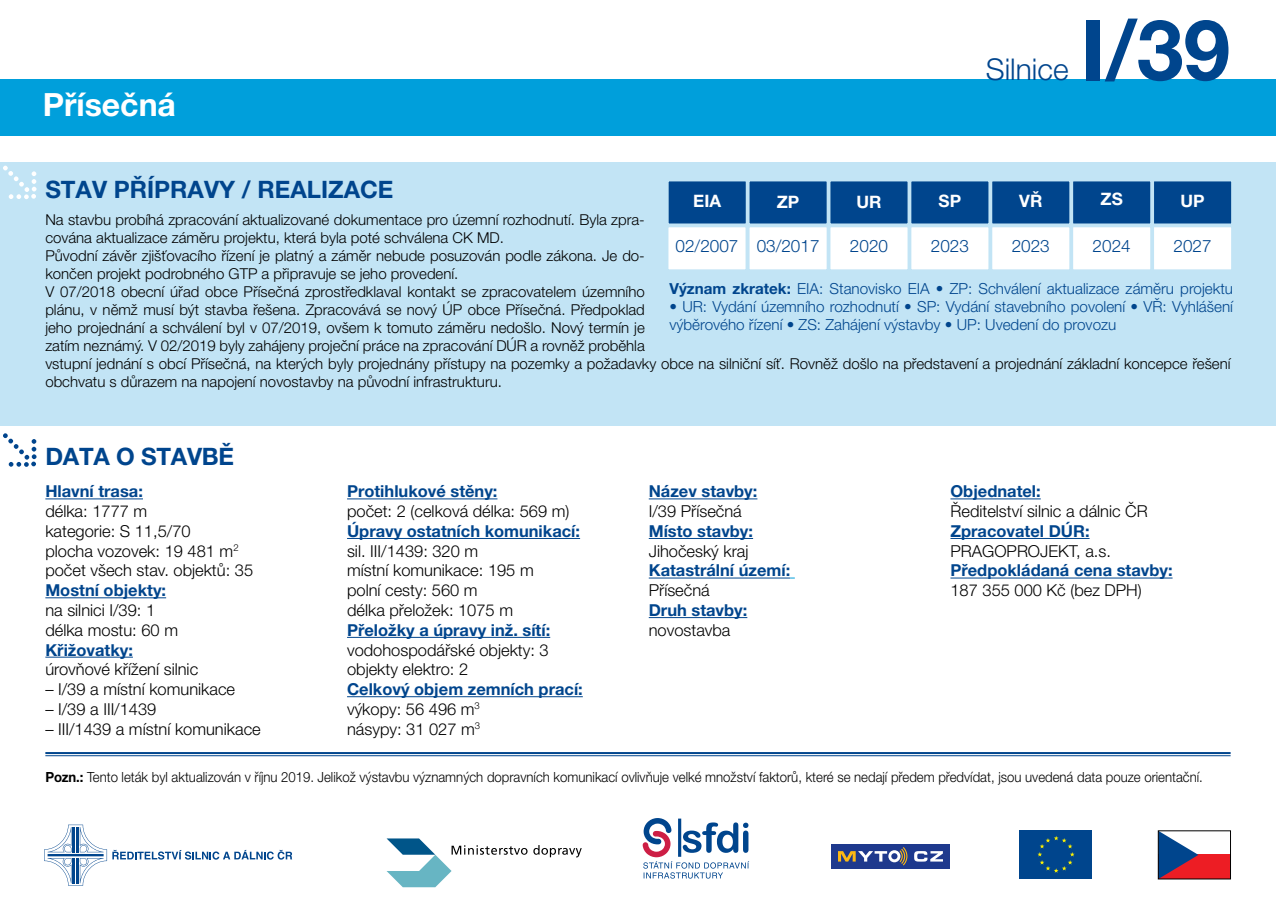
<style>
.page{position:relative;width:1276px;height:908px;background:#fff}
.page>*{position:absolute;margin:0;border:0;box-sizing:border-box;transform-origin:0 0}
.t1{font:700 84px "Helvetica Neue LT Pro";color:#00458d}
.t2{font:700 32px "Helvetica Neue LT Pro";color:#fff}
.t3{font:300 30px "Helvetica Neue LT Pro";color:#00458d}
.t4{font:700 24px "Helvetica Neue LT Pro";color:#00458d}
.t5{font:300 17.2px "Helvetica Neue LT Pro";color:#00458d}
.t6{font:700 17.2px "Helvetica Neue LT Pro";color:#fff}
.t7{font:300 16.4px/19.8px "Helvetica Neue LT Pro";color:#000}
.t8{font:700 16.4px "Helvetica Neue LT Pro";color:#00458d}
.t9{font:300 15.2px/18.2px "Helvetica Neue LT Pro";color:#00458d}
.t10{font:300 15px/18px "Helvetica Neue LT Pro";color:#000}
.t11{font:300 14px "Helvetica Neue LT Pro";color:#000;scale:.94 1}
.s1{font-weight:700}
.s2{font-weight:700;color:#00458d}
</style>
<div class="page">
<div style="left:0;top:162px;width:1276px;height:263px;background:#c2e4f5"></div>
<div style="left:1019px;top:830px;width:72px;height:48px;background:#00458d"></div>
<svg style="left:1037px;top:836px;width:37px;height:36px"></svg>
<div style="left:1158px;top:854px;width:72px;height:24px;background:#ed1d24"></div>
<svg style="left:1160px;top:832px;width:38px;height:44px"></svg>
<svg style="left:44px;top:824px;width:248px;height:61px"></svg>
<svg style="left:642px;top:818px;width:107px;height:60px"></svg>
<hr style="left:45px;top:751px;width:1185px;height:2px;background:#00458d">
<hr style="left:45px;top:755px;width:1185px;height:1px;background:#00458d">
<hr style="left:45px;top:498px;width:98px;height:1px;background:#00458d">
<hr style="left:45px;top:597px;width:121px;height:1px;background:#00458d">
<hr style="left:45px;top:656px;width:88px;height:1px;background:#00458d">
<hr style="left:347px;top:498px;width:150px;height:1px;background:#00458d">
<hr style="left:347px;top:538px;width:233px;height:1px;background:#00458d">
<hr style="left:347px;top:636px;width:203px;height:1px;background:#00458d">
<hr style="left:347px;top:696px;width:236px;height:1px;background:#00458d">
<hr style="left:649px;top:498px;width:108px;height:1px;background:#00458d">
<hr style="left:649px;top:538px;width:104px;height:1px;background:#00458d">
<hr style="left:649px;top:577px;width:141px;height:1px;background:#00458d">
<hr style="left:649px;top:617px;width:98px;height:1px;background:#00458d">
<hr style="left:950px;top:498px;width:90px;height:1px;background:#00458d">
<hr style="left:950px;top:538px;width:139px;height:1px;background:#00458d">
<hr style="left:950px;top:577px;width:222px;height:1px;background:#00458d">
<div style="left:0;top:79px;width:1276px;height:57px;background:#009fdb"></div>
<svg style="left:3px;top:165px;width:34px;height:34px"></svg>
<div style="left:1153px;top:180px;width:79px;height:44px;background:#00458d"></div>
<div style="left:1152px;top:179px;width:81px;height:46px;border:2px solid #c2e4f5"></div>
<div style="left:991px;top:180px;width:79px;height:44px;background:#00458d"></div>
<div style="left:990px;top:179px;width:81px;height:46px;border:2px solid #c2e4f5"></div>
<div style="left:829px;top:180px;width:79px;height:44px;background:#00458d"></div>
<div style="left:828px;top:179px;width:81px;height:46px;border:2px solid #c2e4f5"></div>
<div style="left:1072px;top:180px;width:79px;height:44px;background:#00458d"></div>
<div style="left:1071px;top:179px;width:81px;height:46px;border:2px solid #c2e4f5"></div>
<div style="left:910px;top:180px;width:79px;height:44px;background:#00458d"></div>
<div style="left:909px;top:179px;width:81px;height:46px;border:2px solid #c2e4f5"></div>
<div style="left:748px;top:180px;width:79px;height:44px;background:#00458d"></div>
<div style="left:747px;top:179px;width:81px;height:46px;border:2px solid #c2e4f5"></div>
<div style="left:668px;top:180px;width:78px;height:44px;background:#00458d"></div>
<div style="left:667px;top:179px;width:80px;height:46px;border:2px solid #c2e4f5"></div>
<div style="left:1153px;top:226px;width:79px;height:44px;background:#fff"></div>
<div style="left:1152px;top:225px;width:81px;height:46px;border:2px solid #c2e4f5"></div>
<div style="left:991px;top:226px;width:79px;height:44px;background:#fff"></div>
<div style="left:990px;top:225px;width:81px;height:46px;border:2px solid #c2e4f5"></div>
<div style="left:829px;top:226px;width:79px;height:44px;background:#fff"></div>
<div style="left:828px;top:225px;width:81px;height:46px;border:2px solid #c2e4f5"></div>
<div style="left:1072px;top:226px;width:79px;height:44px;background:#fff"></div>
<div style="left:1071px;top:225px;width:81px;height:46px;border:2px solid #c2e4f5"></div>
<div style="left:910px;top:226px;width:79px;height:44px;background:#fff"></div>
<div style="left:909px;top:225px;width:81px;height:46px;border:2px solid #c2e4f5"></div>
<div style="left:748px;top:226px;width:79px;height:44px;background:#fff"></div>
<div style="left:747px;top:225px;width:81px;height:46px;border:2px solid #c2e4f5"></div>
<div style="left:667px;top:226px;width:79px;height:44px;background:#fff"></div>
<div style="left:666px;top:225px;width:81px;height:46px;border:2px solid #c2e4f5"></div>
<svg style="left:3px;top:433px;width:34px;height:33px"></svg>
<svg style="left:386px;top:838px;width:141px;height:48px"></svg>
<svg style="left:533px;top:845px;width:49px;height:12px"></svg>
<div style="left:831px;top:843px;width:119px;height:24px;background:#1e398d"></div>
<svg style="left:838px;top:847px;width:69px;height:18px"></svg>
<svg style="left:914px;top:851px;width:29px;height:10px"></svg>
<h2 class="t2" style="left:43px;top:85px;width:135px">Přísečná</h2>
<h3 class="t3" style="left:985px;top:51px;width:84px">Silnice</h3>
<h1 class="t1" style="left:1081px;top:-2px;width:151px">I/39</h1>
<h3 class="t4" style="left:45px;top:175px;width:350px">STAV PŘÍPRAVY / REALIZACE</h3>
<p class="t6" style="left:693px;top:190px;width:29px">EIA</p>
<p class="t6" style="left:777px;top:191px;width:24px">ZP</p>
<p class="t6" style="left:856px;top:191px;width:27px">UR</p>
<p class="t6" style="left:938px;top:190px;width:24px">SP</p>
<p class="t6" style="left:1019px;top:190px;width:25px">VŘ</p>
<p class="t6" style="left:1100px;top:188px;width:24px">ZS</p>
<p class="t6" style="left:1180px;top:190px;width:26px">UP</p>
<p class="t5" style="left:675px;top:235px;width:145px">02/2007 03/2017</p>
<p class="t5" style="left:850px;top:235px;width:40px">2020</p>
<p class="t5" style="left:931px;top:235px;width:40px">2023</p>
<p class="t5" style="left:1011px;top:235px;width:40px">2023</p>
<p class="t5" style="left:1092px;top:235px;width:40px">2024</p>
<p class="t5" style="left:1173px;top:235px;width:40px">2027</p>
<p class="t10" style="left:45px;top:210px;width:1186px">Na stavbu probíhá zpracování aktualizované dokumentace pro územní rozhodnutí. Byla zpra-<br>cována aktualizace záměru projektu, která byla poté schválena CK MD.<br>Původní závěr zjišťovacího řízení je platný a záměr nebude posuzován podle zákona. Je do-<br>končen projekt podrobného GTP a připravuje se jeho provedení.<br>V 07/2018 obecní úřad obce Přísečná zprostředklaval kontakt se zpracovatelem územního<br>plánu, v němž musí být stavba řešena. Zpracovává se nový ÚP obce Přísečná. Předpoklad<br>jeho projednání a schválení byl v 07/2019, ovšem k tomuto záměru nedošlo. Nový termín je<br>zatím neznámý. V 02/2019 byly zahájeny proječní práce na zpracování DÚR a rovněž proběhla<br>vstupní jednání s obcí Přísečná, na kterých byly projednány přístupy na pozemky a požadavky obce na silniční síť. Rovněž došlo na představení a projednání základní koncepce řešení obchvatu s důrazem na napojení novostavby na původní infrastrukturu.</p>
<p class="t9" style="left:669px;top:279px;width:565px"><span class="s1">Význam zkratek:</span> EIA: Stanovisko EIA • ZP: Schválení aktualizace záměru projektu</p>
<p class="t9" style="left:669px;top:297px;width:565px">• UR: Vydání územního rozhodnutí • SP: Vydání stavebního povolení • VŘ: Vyhlášení výběrového řízení • ZS: Zahájení výstavby • UP: Uvedení do provozu</p>
<h3 class="t4" style="left:45px;top:442px;width:190px">DATA O STAVBĚ</h3>
<p class="t8" style="left:45px;top:481px;width:99px">Hlavní trasa:</p>
<p class="t7" style="left:45px;top:500px;width:209px">délka: 1777 m<br>kategorie: S 11,5/70<br>plocha vozovek: 19 481 m<sup>2 </sup>počet všech stav. objektů: 35</p>
<p class="t8" style="left:45px;top:580px;width:122px">Mostní objekty:</p>
<p class="t7" style="left:45px;top:599px;width:134px">na silnici I/39: 1 délka mostu: 60 m</p>
<p class="t8" style="left:45px;top:639px;width:89px">Křižovatky:</p>
<p class="t7" style="left:45px;top:659px;width:154px">úrovňové křížení silnic</p>
<p class="t7" style="left:45px;top:678px;width:191px">– I/39 a místní komunikace</p>
<p class="t7" style="left:45px;top:698px;width:113px">– I/39 a III/1439</p>
<p class="t7" style="left:45px;top:718px;width:217px">– III/1439 a místní komunikace</p>
<p class="t8" style="left:347px;top:481px;width:152px">Protihlukové stěny:</p>
<p class="t7" style="left:347px;top:500px;width:224px">počet: 2 (celková délka: 569 m)</p>
<p class="t8" style="left:347px;top:520px;width:234px">Úpravy ostatních komunikací:</p>
<p class="t7" style="left:347px;top:540px;width:188px">sil. III/1439: 320 m<br>místní komunikace: 195 m polní cesty: 560 m<br>délka přeložek: 1075 m</p>
<p class="t8" style="left:347px;top:619px;width:205px">Přeložky a úpravy inž. sítí:</p>
<p class="t7" style="left:347px;top:639px;width:203px">vodohospodářské objekty: 3 objekty elektro: 2</p>
<p class="t7" style="left:347px;top:678px;width:237px"><span class="s2">Celkový objem zemních prací: </span>výkopy: 56 496 m<sup>3<br></sup>násypy: 31 027 m<sup>3</sup></p>
<p class="t8" style="left:649px;top:481px;width:110px">Název stavby:</p>
<p class="t7" style="left:649px;top:500px;width:95px">I/39 Přísečná</p>
<p class="t8" style="left:649px;top:520px;width:106px">Místo stavby:</p>
<p class="t7" style="left:649px;top:540px;width:101px">Jihočeský kraj</p>
<p class="t8" style="left:649px;top:560px;width:143px">Katastrální území:</p>
<p class="t7" style="left:649px;top:579px;width:63px">Přísečná</p>
<p class="t8" style="left:649px;top:599px;width:100px">Druh stavby:</p>
<p class="t7" style="left:649px;top:619px;width:83px">novostavba</p>
<p class="t8" style="left:950px;top:481px;width:92px">Objednatel:</p>
<p class="t7" style="left:950px;top:500px;width:199px">Ředitelství silnic a dálnic ČR</p>
<p class="t8" style="left:950px;top:520px;width:141px">Zpracovatel DÚR:</p>
<p class="t7" style="left:950px;top:540px;width:162px">PRAGOPROJEKT, a.s.</p>
<p class="t8" style="left:950px;top:560px;width:224px">Předpokládaná cena stavby:</p>
<p class="t7" style="left:950px;top:579px;width:193px">187 355 000 Kč (bez DPH)</p>
<p class="t11" style="left:45px;top:767px;width:1233px"><span class="s1">Pozn.:</span> Tento leták byl aktualizován v říjnu 2019. Jelikož výstavbu významných dopravních komunikací ovlivňuje velké množství faktorů, které se nedají předem předvídat, jsou uvedená data pouze orientační.</p>
</div>
